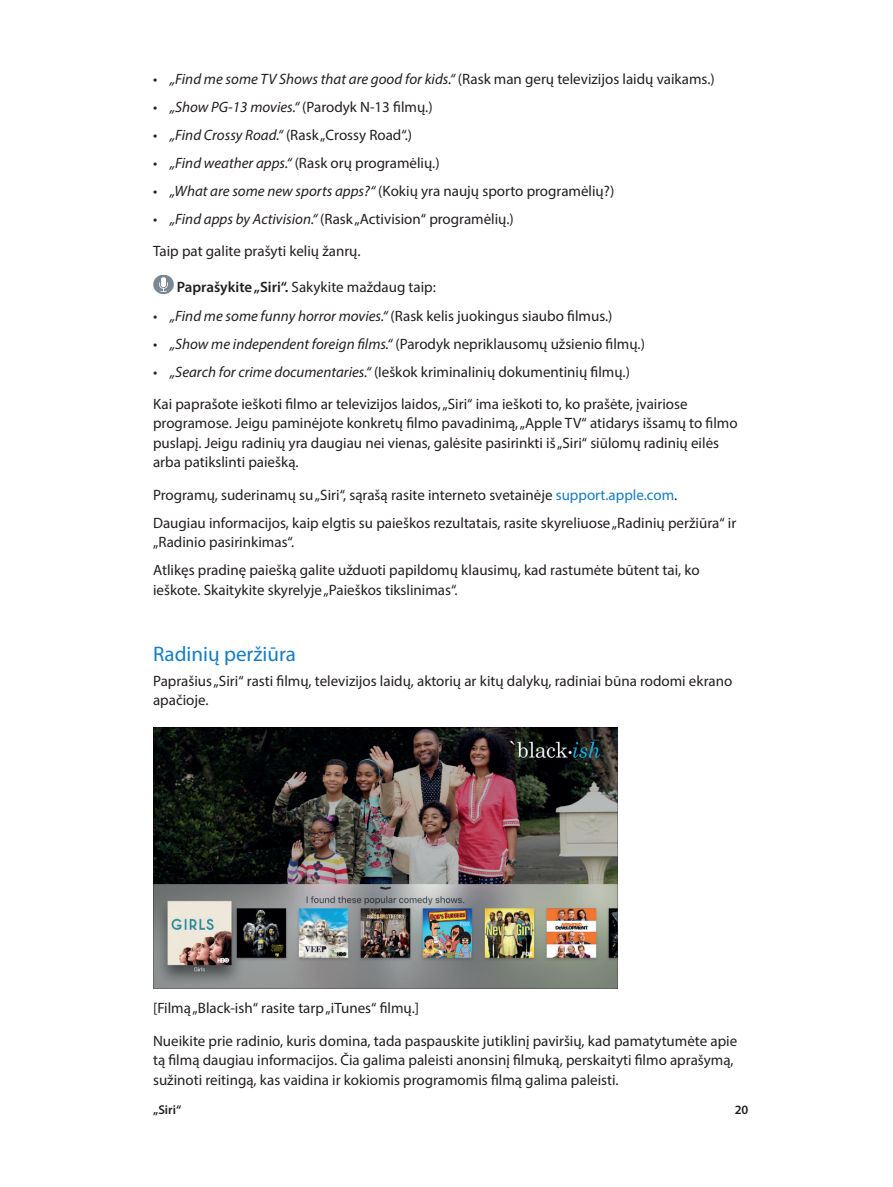
<style>
.page{position:relative;width:893px;height:1187px;background:#fff}
.page>*{position:absolute;margin:0;border:0;box-sizing:border-box;transform-origin:0 0}
.t1{font:21px "Myriad Pro";color:#147dc2}
.t2{font:15px/19.5px "Myriad Pro";color:#231f20}
.t3{font:600 12.75px "Myriad Pro";color:#231f20}
.s1{font-style:italic}
.s2{font-weight:600}
.s3{color:#147dc2}
</style>
<div class="page">
<div style="left:153px;top:275px;width:21px;height:19px;background:#7a8893;border-radius:50%"></div>
<div style="left:161px;top:277px;width:5px;height:10px;background:#fff;border-radius:2px"></div>
<svg style="left:159px;top:282px;width:9px;height:10px"></svg>
<img style="left:153px;top:727px;width:465px;height:261px">
<p class="t2" style="left:153px;top:69px;width:563px">• <span class="s1">„Find me some TV Shows that are good for kids.“</span> (Rask man gerų televizijos laidų vaikams.)</p>
<p class="t2" style="left:153px;top:97px;width:281px">• <span class="s1">„Show PG-13 movies.“</span> (Parodyk N-13 filmų.)</p>
<p class="t2" style="left:153px;top:125px;width:261px">• <span class="s1">„Find Crossy Road.“</span> (Rask „Crossy Road“.)</p>
<p class="t2" style="left:153px;top:153px;width:288px">• <span class="s1">„Find weather apps.“</span> (Rask orų programėlių.)</p>
<p class="t2" style="left:153px;top:181px;width:463px">• <span class="s1">„What are some new sports apps?“</span> (Kokių yra naujų sporto programėlių?)</p>
<p class="t2" style="left:153px;top:202px;width:362px;line-height:32.2px">• <span class="s1">„Find apps by Activision.“</span> (Rask „Activision“ programėlių.)<br>Taip pat galite prašyti kelių žanrų.</p>
<p class="t2" style="left:177px;top:277px;width:261px"><span class="s2">Paprašykite „Siri“.</span> Sakykite maždaug taip:</p>
<p class="t2" style="left:153px;top:305px;width:461px">• <span class="s1">„Find me some funny horror movies.“</span> (Rask kelis juokingus siaubo filmus.)</p>
<p class="t2" style="left:153px;top:333px;width:493px">• <span class="s1">„Show me independent foreign films.“</span> (Parodyk nepriklausomų užsienio filmų.)</p>
<p class="t2" style="left:153px;top:355px;width:536px;line-height:32.2px">• <span class="s1">„Search for crime documentaries.“</span> (Ieškok kriminalinių dokumentinių filmų.)<br>Kai paprašote ieškoti filmo ar televizijos laidos, „Siri“ ima ieškoti to, ko prašėte, įvairiose</p>
<p class="t2" style="left:153px;top:413px;width:586px">programose. Jeigu paminėjote konkretų filmo pavadinimą, „Apple TV“ atidarys išsamų to filmo puslapį. Jeigu radinių yra daugiau nei vienas, galėsite pasirinkti iš „Siri“ siūlomų radinių eilės arba patikslinti paiešką.</p>
<p class="t2" style="left:153px;top:480px;width:585px;line-height:28px">Programų, suderinamų su „Siri“, sąrašą rasite interneto svetainėje <span class="s3">support.apple.com</span>.<br>Daugiau informacijos, kaip elgtis su paieškos rezultatais, rasite skyreliuose „Radinių peržiūra“ ir</p>
<p class="t2" style="left:153px;top:528px;width:548px;line-height:28px">„Radinio pasirinkimas“.<br>Atlikęs pradinę paiešką galite užduoti papildomų klausimų, kad rastumėte būtent tai, ko</p>
<p class="t2" style="left:153px;top:579px;width:306px">ieškote. Skaitykite skyrelyje „Paieškos tikslinimas“.</p>
<h1 class="t1" style="left:153px;top:640px;width:144px">Radinių peržiūra</h1>
<p class="t2" style="left:153px;top:670px;width:581px">Paprašius „Siri“ rasti filmų, televizijos laidų, aktorių ar kitų dalykų, radiniai būna rodomi ekrano apačioje.</p>
<p class="t2" style="left:153px;top:991px;width:586px;line-height:32.2px">[Filmą „Black-ish“ rasite tarp „iTunes“ filmų.]<br>Nueikite prie radinio, kuris domina, tada paspauskite jutiklinį paviršių, kad pamatytumėte apie</p>
<p class="t2" style="left:153px;top:1049px;width:582px">tą filmą daugiau informacijos. Čia galima paleisti anonsinį filmuką, perskaityti filmo aprašymą, sužinoti reitingą, kas vaidina ir kokiomis programomis filmą galima paleisti.</p>
<p class="t3" style="left:153px;top:1101px;width:30px">„Siri“</p>
<p class="t3" style="left:735px;top:1101px;width:15px">20</p>
</div>
